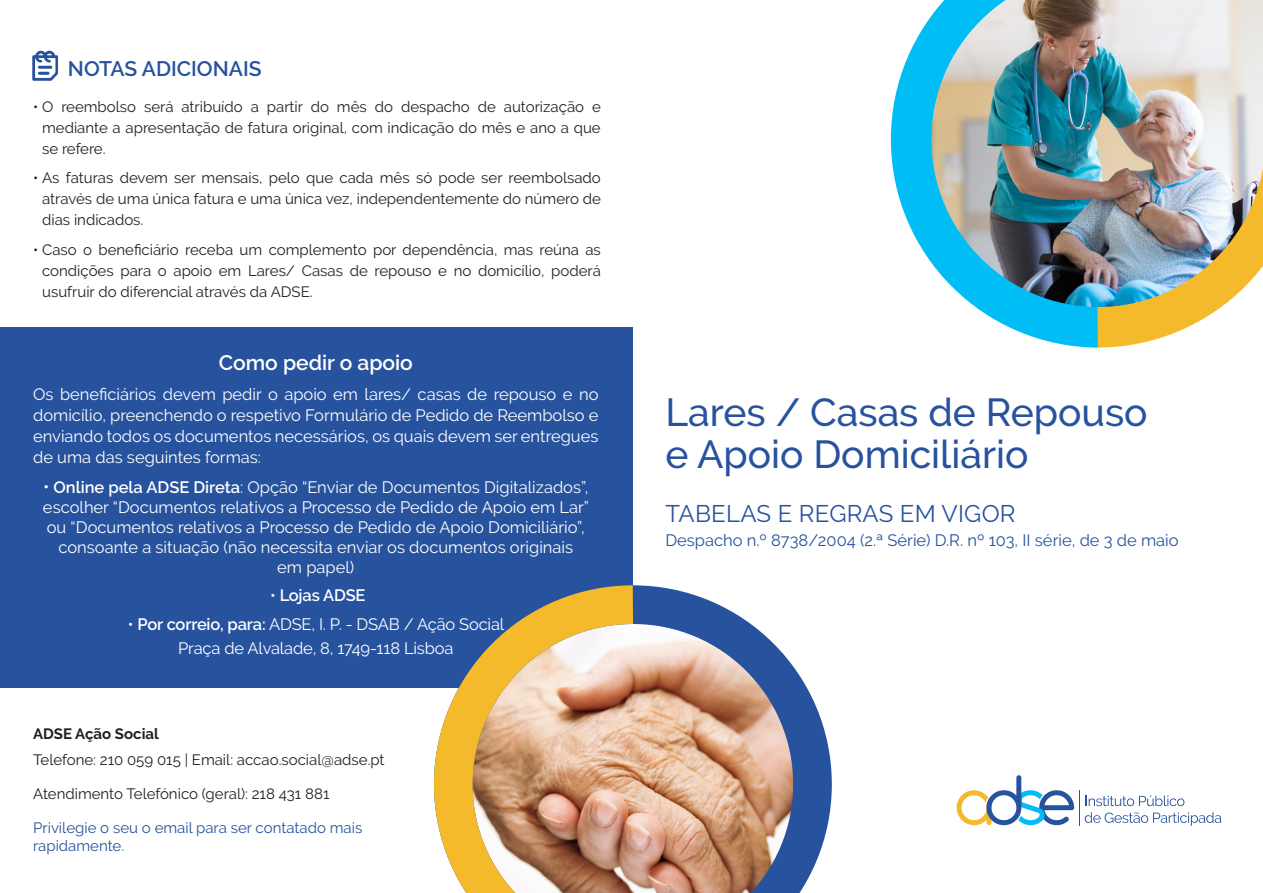
<style>
.page{position:relative;width:1263px;height:893px;background:#fff}
.page>*{position:absolute;margin:0;border:0;box-sizing:border-box;transform-origin:0 0}
.t1{font:500 39px "Raleway";color:#26529e}
.t2{font:24px "Raleway";letter-spacing:.01em;color:#26529e}
.t3{font:600 21px "Raleway";color:#27529e}
.t4{font:600 21px "Raleway";color:#fff}
.t5{font:16.5px/19.8px "Raleway";color:#fff;text-align:justify}
.t6{font:16.5px "Raleway";color:#26529e}
.t7{font:600 16.5px "Raleway";letter-spacing:-.01em;color:#fff}
.t8{font:15px/21px "Raleway";color:#231f20;text-align:justify}
.t9{font:15px/18px "Raleway";color:#26529e}
.t10{font:700 15px "Raleway";color:#231f20}
.s1{font-size:18px}
.s2{font-weight:600}
.s3{font-weight:400}
</style>
<div class="page">
<div style="left:0;top:327px;width:633px;height:360px;background:#27529e"></div>
<svg style="left:671px;top:589px;width:161px;height:304px"></svg>
<svg style="left:415px;top:585px;width:256px;height:308px"></svg>
<svg style="left:956px;top:775px;width:118px;height:50px"></svg>
<svg style="left:1086px;top:796px;width:98px;height:10px"></svg>
<svg style="left:1085px;top:812px;width:136px;height:14px"></svg>
<hr style="left:1079px;top:790px;width:1px;height:36px;background:#26529e">
<svg style="left:32px;top:50px;width:26px;height:31px"></svg>
<svg style="left:890px;top:6px;width:167px;height:338px"></svg>
<img style="left:1057px;top:264px;width:206px;height:84px">
<img style="left:939px;top:0;width:324px;height:264px">
<p class="t3" style="left:68px;top:57px;width:195px">NOTAS ADICIONAIS</p>
<p class="t8" style="left:42px;top:96px;width:560px;text-indent:-9px">• O reembolso será atribuído a partir do mês do despacho de autorização e mediante a apresentação de fatura original, com indicação do mês e ano a que se refere.</p>
<p class="t8" style="left:42px;top:168px;width:560px;text-indent:-9px">• As faturas devem ser mensais, pelo que cada mês só pode ser reembolsado através de uma única fatura e uma única vez, independentemente do número de dias indicados.</p>
<p class="t8" style="left:42px;top:239px;width:560px;text-indent:-9px">• Caso o beneficiário receba um complemento por dependência, mas reúna as condições para o apoio em Lares/ Casas de repouso e no domicílio, poderá usufruir do diferencial através da ADSE.</p>
<p class="t4" style="left:219px;top:351px;width:196px">Como pedir o apoio</p>
<p class="t5" style="left:33px;top:384px;width:567px;line-height:21px">Os beneficiários devem pedir o apoio em lares/ casas de repouso e no domicílio, preenchendo o respetivo Formulário de Pedido de Reembolso e enviando todos os documentos necessários, os quais devem ser entregues de uma das seguintes formas:</p>
<p class="t5" style="left:43px;top:478px;width:548px;text-align:center"><span class="s1">•</span> <span class="s2">Online pela ADSE Direta</span>: Opção “Enviar de Documentos Digitalizados”, escolher “Documentos relativos a Processo de Pedido de Apoio em Lar” ou “Documentos relativos a Processo de Pedido de Apoio Domiciliário”, consoante a situação (não necessita enviar os documentos originais<br>em papel)</p>
<p class="t7" style="left:270px;top:586px;width:97px"><span class="s3">•</span> Lojas ADSE</p>
<p class="t5" style="left:128px;top:614px;width:378px">• <span class="s2">Por correio, para:</span> ADSE, I. P. - DSAB / Ação Social</p>
<p class="t5" style="left:178px;top:639px;width:277px">Praça de Alvalade, 8, 1749-118 Lisboa</p>
<p class="t10" style="left:33px;top:725px;width:127px">ADSE Ação Social</p>
<p class="t8" style="left:33px;top:749px;width:353px">Telefone: 210 059 015 | Email: accao.social@adse.pt</p>
<p class="t8" style="left:33px;top:783px;width:298px">Atendimento Telefónico (geral): 218 431 881</p>
<p class="t9" style="left:33px;top:819px;width:331px">Privilegie o seu o email para ser contatado mais rapidamente.</p>
<p class="t1" style="left:665px;top:390px;width:484px">Lares / Casas de Repouso</p>
<p class="t1" style="left:665px;top:432px;width:365px">e Apoio Domiciliário</p>
<p class="t2" style="left:665px;top:500px;width:352px">TABELAS E REGRAS EM VIGOR</p>
<p class="t6" style="left:665px;top:531px;width:515px">Despacho n.º 8738/2004 (2.ª Série) D.R. nº 103, II série, de 3 de maio</p>
</div>
